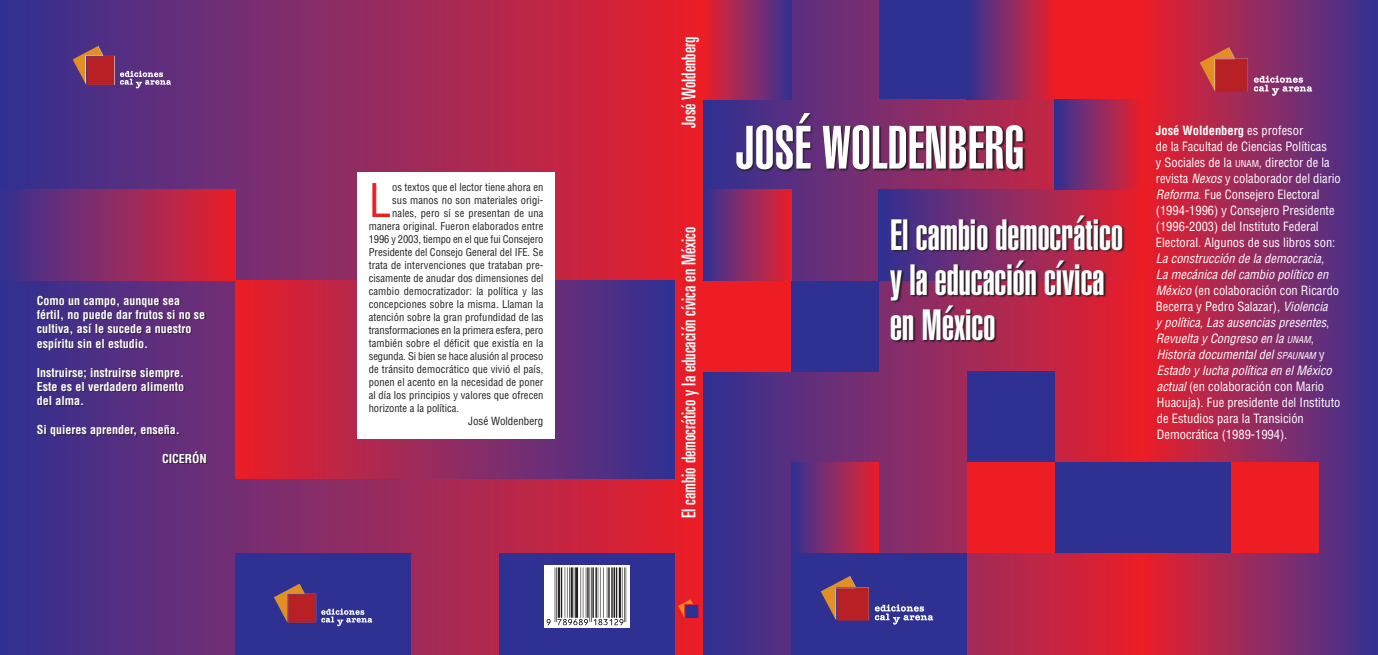
<style>
.page{position:relative;width:1378px;height:655px;background:#fff}
.page>*{position:absolute;margin:0;border:0;box-sizing:border-box;transform-origin:0 0}
.t1{font:900 extra-condensed 60px "Helvetica";color:#fff}
.t2{font:condensed 45.2px "Helvetica";color:#ee1d23}
.t3{font:900 extra-condensed 43px/45px "Helvetica";color:#fff}
.t4{font:ultra-condensed 19px "Univers";color:#fff}
.t5{font:condensed 12.5px/16px "Helvetica";color:#fff}
.t6{font:700 condensed 12px/14.4px "Helvetica";color:#fff}
.t7{font:condensed 11px "Helvetica";color:#231f20}
.t8{font:condensed 10.5px "Helvetica";letter-spacing:.01em;color:#231f20}
.t9{font:condensed 10.5px "Helvetica";letter-spacing:-.01em;color:#231f20}
.s1{font-weight:700}
.s2{font-size:9.4px}
.s3{font-style:italic}
.s4{font-style:italic;font-size:9.4px}
</style>
<div class="page">
<div style="left:0;top:0;width:703px;height:655px;background:linear-gradient(to right,#343395,#ea212b)"></div>
<div style="left:499px;top:553px;width:176px;height:102px;background:#2e3092"></div>
<div style="left:235px;top:553px;width:176px;height:102px;background:#2e3092"></div>
<div style="left:1142px;top:0;width:236px;height:655px;background:linear-gradient(to right,#eb202b,#383393)"></div>
<div style="left:703px;top:0;width:439px;height:655px;background:linear-gradient(to right,#323396,#ea212c)"></div>
<svg style="left:544px;top:565px;width:85px;height:62px"></svg>
<svg style="left:736px;top:112px;width:290px;height:61px;background:#55264c"></svg>
<div style="left:703px;top:0;width:88px;height:99px;background:linear-gradient(to right,#ec202b,#383293)"></div>
<div style="left:879px;top:0;width:88px;height:99px;background:#2e3092"></div>
<div style="left:967px;top:0;width:87px;height:99px;background:linear-gradient(to right,#333395,#e7212e)"></div>
<div style="left:1054px;top:0;width:88px;height:99px;background:#ee1d23"></div>
<div style="left:703px;top:190px;width:88px;height:91px;background:linear-gradient(to right,#323396,#e6212e)"></div>
<div style="left:879px;top:190px;width:263px;height:91px;background:linear-gradient(to right,#323396,#ea212c)"></div>
<div style="left:703px;top:281px;width:88px;height:90px;background:#ee1d23"></div>
<div style="left:791px;top:281px;width:88px;height:90px;background:#2e3092"></div>
<div style="left:967px;top:371px;width:87px;height:91px;background:#2e3092"></div>
<div style="left:791px;top:462px;width:88px;height:91px;background:linear-gradient(to right,#323396,#e7212e)"></div>
<div style="left:967px;top:462px;width:87px;height:91px;background:#ee1d23"></div>
<div style="left:1054px;top:462px;width:88px;height:91px;background:#2e3092"></div>
<div style="left:791px;top:553px;width:88px;height:102px;background:#2e3092"></div>
<div style="left:879px;top:553px;width:88px;height:102px;background:#2e3092"></div>
<svg style="left:890px;top:214px;width:236px;height:129px;background:#7c2545"></svg>
<img style="left:821px;top:576px;width:103px;height:44px">
<div style="left:1054px;top:99px;width:88px;height:91px;background:linear-gradient(to right,#303397,#e5212f)"></div>
<div style="left:1142px;top:462px;width:88px;height:91px;background:#2e3092"></div>
<div style="left:1230px;top:462px;width:88px;height:91px;background:#ee1d23"></div>
<div style="left:0;top:190px;width:235px;height:91px;background:linear-gradient(to right,#373394,#ea212c)"></div>
<img style="left:274px;top:584px;width:90px;height:39px">
<div style="left:235px;top:280px;width:440px;height:199px;background:linear-gradient(to right,#ed252f,#353799)"></div>
<img style="left:1199px;top:47px;width:104px;height:45px">
<img style="left:73px;top:46px;width:90px;height:39px">
<div style="left:357px;top:171px;width:198px;height:267px;background:#fff"></div>
<svg style="left:678px;top:599px;width:19px;height:19px"></svg>
<div style="left:685px;top:604px;width:14px;height:14px;background:#2e3092"></div>
<div style="left:684px;top:604px;width:15px;height:14px;border:1px solid #ee1d23"></div>
<div style="left:37px;top:295px;width:170px;height:169px;background:#231f20;opacity:.75"></div>
<svg style="left:546px;top:619px;width:5px;height:6px"></svg>
<hr style="left:555px;top:567px;width:1px;height:55px;background:#231f20">
<hr style="left:556px;top:567px;width:1px;height:55px;background:#231f20">
<svg style="left:557px;top:567px;width:66px;height:58px;background:#a19f9f"></svg>
<hr style="left:624px;top:567px;width:1px;height:55px;background:#231f20">
<hr style="left:625px;top:567px;width:1px;height:55px;background:#231f20">
<p class="t6" style="left:37px;top:293px;width:170px">Como un campo, aunque sea fértil, no puede dar frutos si no se cultiva, así le sucede a nuestro espíritu sin el estudio.</p>
<p class="t6" style="left:37px;top:365px;width:149px;text-align:justify">Instruirse; instruirse siempre.<br>Este es el verdadero alimento del alma.</p>
<p class="t6" style="left:37px;top:422px;width:144px">Si quieres aprender, enseña.</p>
<p class="t6" style="left:162px;top:451px;width:46px">CICERÓN</p>
<h2 class="t2" style="left:369px;top:172px;width:24px">L</h2>
<p class="t8" style="left:392px;top:181px;width:153px">os textos que el lector tiene ahora en</p>
<p class="t8" style="left:392px;top:194px;width:153px">sus manos no son materiales origi-</p>
<p class="t8" style="left:392px;top:207px;width:153px">nales, pero sí se presentan de una</p>
<p class="t8" style="left:369px;top:220px;width:176px">manera original. Fueron elaborados entre</p>
<p class="t9" style="left:369px;top:233px;width:176px">1996 y 2003, tiempo en el que fui Consejero</p>
<p class="t8" style="left:369px;top:246px;width:176px">Presidente del Consejo General del IFE. Se</p>
<p class="t8" style="left:369px;top:259px;width:176px">trata de intervenciones que trataban pre-</p>
<p class="t8" style="left:369px;top:272px;width:176px">cisamente de anudar dos dimensiones del</p>
<p class="t8" style="left:369px;top:285px;width:176px">cambio democratizador: la política y las</p>
<p class="t8" style="left:369px;top:298px;width:176px">concepciones sobre la misma. Llaman la</p>
<p class="t8" style="left:369px;top:311px;width:176px">atención sobre la gran profundidad de las</p>
<p class="t9" style="left:369px;top:324px;width:176px">transformaciones en la primera esfera, pero</p>
<p class="t8" style="left:369px;top:337px;width:176px">también sobre el déficit que existía en la</p>
<p class="t8" style="left:369px;top:350px;width:176px">segunda. Si bien se hace alusión al proceso</p>
<p class="t8" style="left:369px;top:363px;width:176px">de tránsito democrático que vivió el país,</p>
<p class="t8" style="left:369px;top:376px;width:176px">ponen el acento en la necesidad de poner</p>
<p class="t8" style="left:369px;top:389px;width:176px">al día los principios y valores que ofrecen</p>
<p class="t8" style="left:369px;top:402px;width:92px">horizonte a la política.</p>
<p class="t7" style="left:468px;top:414px;width:77px">José Woldenberg</p>
<h3 class="t4" style="left:678px;top:128px;width:92px;rotate:-90deg">José Woldenberg</h3>
<h3 class="t4" style="left:678px;top:518px;width:293px;rotate:-90deg">El cambio democrático y la educación cívica en México</h3>
<h1 class="t1" style="left:734px;top:113px;width:291px">JOSÉ WOLDENBERG</h1>
<h3 class="t3" style="left:890px;top:212px;width:234px">El cambio democrático y la educación cívica en México</h3>
<p class="t5" style="left:1156px;top:122px;width:186px"><span class="s1">José Woldenberg</span> es profesor<br>de la Facultad de Ciencias Políticas<br>y Sociales de la <span class="s2">UNAM</span>, director de la revista <span class="s3">Nexos</span> y colaborador del diario <span class="s3">Reforma</span>. Fue Consejero Electoral (1994-1996) y Consejero Presidente (1996-2003) del Instituto Federal Electoral. Algunos de sus libros son:<br><span class="s3">La construcción de la democracia</span>,<br><span class="s3">La mecánica del cambio político en México</span> (en colaboración con Ricardo Becerra y Pedro Salazar), <span class="s3">Violencia<br>y política, Las ausencias presentes</span>, <span class="s3">Revuelta y Congreso en la</span> <span class="s4">UNAM</span>, <span class="s3">Historia documental del</span> <span class="s4">SPAUNAM</span> y <span class="s3">Estado y lucha política en el México actual</span> (en colaboración con Mario Huacuja). Fue presidente del Instituto de Estudios para la Transición Democrática (1989-1994).</p>
</div>
